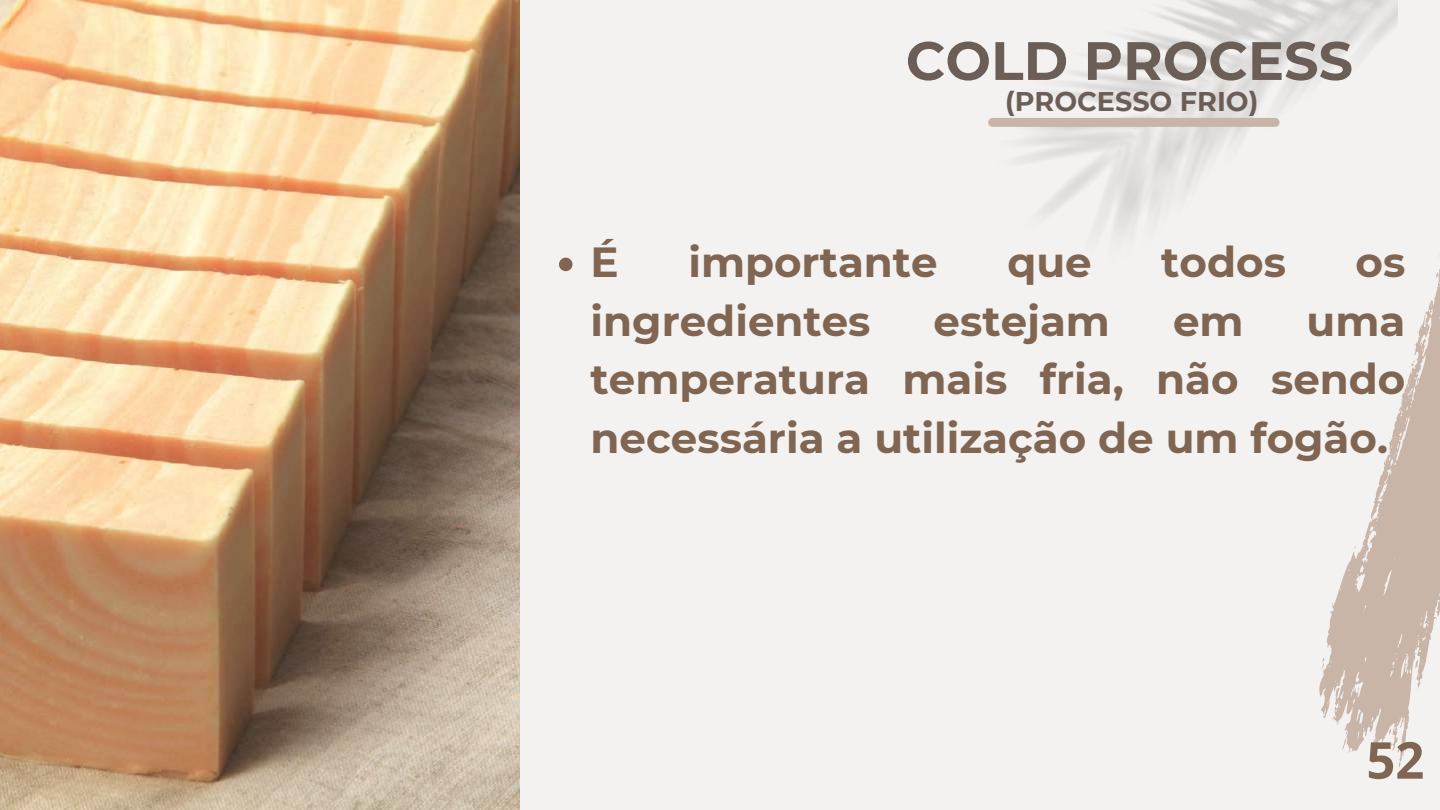
<style>
.page{position:relative;width:1440px;height:810px;background:#f3f2f0}
.page>*{position:absolute;margin:0;border:0;box-sizing:border-box;transform-origin:0 0}
.t1{font:700 54px "Montserrat";color:#6b5e56}
.t2{font:700 50.8px "Open Sans";color:#7f6552}
.t3{font:700 42px/58.5px "Montserrat";color:#7f6552;text-align:justify}
.t4{font:700 27px "Montserrat";color:#6b5e56}
</style>
<div class="page">
<img style="left:0;top:0;width:520px;height:810px">
<svg style="left:1319px;top:269px;width:121px;height:492px"></svg>
<svg style="left:1413px;top:659px;width:7px;height:11px"></svg>
<svg style="left:1388px;top:728px;width:4px;height:7px"></svg>
<svg style="left:1435px;top:272px;width:4px;height:6px"></svg>
<svg style="left:1321px;top:657px;width:5px;height:13px"></svg>
<svg style="left:1390px;top:742px;width:17px;height:11px"></svg>
<svg style="left:1354px;top:545px;width:3px;height:4px"></svg>
<svg style="left:1409px;top:360px;width:7px;height:8px"></svg>
<svg style="left:1357px;top:577px;width:3px;height:5px"></svg>
<svg style="left:1383px;top:488px;width:3px;height:5px"></svg>
<svg style="left:1414px;top:331px;width:14px;height:19px"></svg>
<svg style="left:559px;top:258px;width:13px;height:13px"></svg>
<div style="left:993px;top:118px;width:282px;height:9px;background:#c8b5a8"></div>
<p class="t1" style="left:906px;top:28px;width:449px">COLD PROCESS</p>
<p class="t4" style="left:1005px;top:85px;width:255px">(PROCESSO FRIO)</p>
<p class="t3" style="left:591px;top:233px;width:30px">É</p>
<p class="t3" style="left:688px;top:233px;width:251px">importante</p>
<p class="t3" style="left:1007px;top:233px;width:86px">que</p>
<p class="t3" style="left:1161px;top:233px;width:126px">todos</p>
<p class="t3" style="left:1356px;top:233px;width:51px">os</p>
<p class="t3" style="left:591px;top:291px;width:281px">ingredientes</p>
<p class="t3" style="left:934px;top:291px;width:178px">estejam</p>
<p class="t3" style="left:1173px;top:291px;width:72px">em</p>
<p class="t3" style="left:591px;top:291px;width:816px;text-indent:716px">uma temperatura mais fria, não sendo necessária a utilização de um fogão.</p>
<p class="t2" style="left:1366px;top:724px;width:59px">52</p>
</div>
